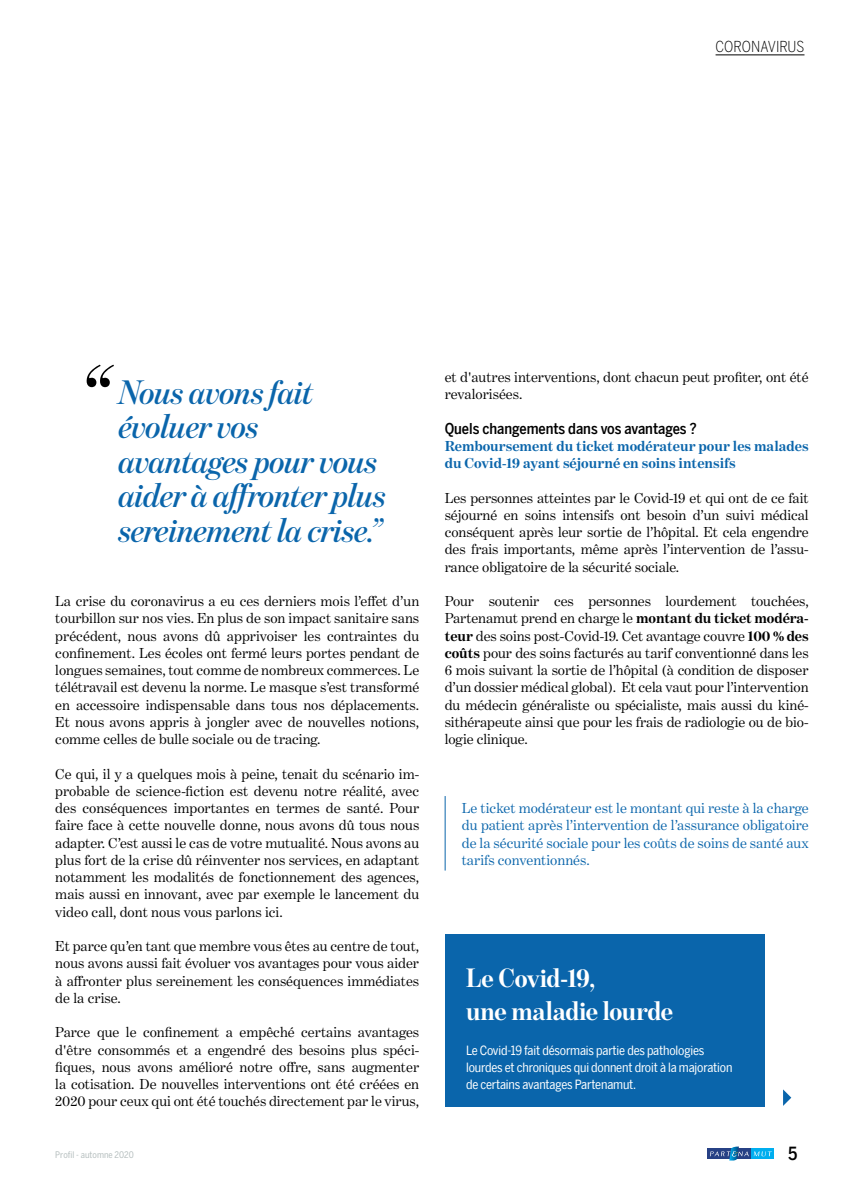
<style>
.page{position:relative;width:864px;height:1191px;background:#fff}
.page>*{position:absolute;margin:0;border:0;box-sizing:border-box;transform-origin:0 0}
.t1{font:italic 600 34.5px/34.5px "Benton Mod Disp";letter-spacing:-.02em;color:#0a65ab}
.t2{font:700 27px/33px "Benton Mod Disp";letter-spacing:-.015em;color:#fff}
.t3{font:500 condensed 18px "Benton Sans";color:#000}
.t4{font:500 15px "Benton Sans Cond";color:#000}
.t5{font:300 condensed 15px "Benton Sans";color:#000}
.t6{font:14.7px/17.2px "Benton Modern One";color:#000;text-align:justify}
.t7{font:14.7px/17.2px "Benton Modern One";color:#0a65ab;text-align:justify}
.t8{font:700 14.7px/17.2px "Benton Modern One";color:#0a65ab}
.t9{font:12.75px/17.2px "Benton Sans Cond";letter-spacing:-.01em;color:#fff}
.t10{font:condensed 9px "Benton Sans";color:#b5bebe}
.s1{font-weight:700}
</style>
<div class="page">
<div style="left:707px;top:1148px;width:43px;height:10px;background:#274185"></div>
<div style="left:751px;top:1148px;width:22px;height:10px;background:#00aeef"></div>
<svg style="left:709px;top:1146px;width:62px;height:14px"></svg>
<svg style="left:783px;top:1089px;width:8px;height:17px"></svg>
<hr style="left:715px;top:55px;width:89px;height:1px;background:#000">
<svg style="left:86px;top:364px;width:28px;height:23px"></svg>
<hr style="left:444px;top:796px;width:1px;height:74px;background:#0a65ab">
<div style="left:444px;top:934px;width:320px;height:172px;background:#0a65ab"></div>
<p class="t5" style="left:715px;top:38px;width:90px">CORONAVIRUS</p>
<h1 class="t1" style="left:119px;top:374px;width:269px">Nous avons fait évoluer vos avantages pour vous aider à affronter plus sereinement la crise.”</h1>
<p class="t6" style="left:55px;top:592px;width:365px">La crise du coronavirus a eu ces derniers mois l’effet d’un tourbillon sur nos vies. En plus de son impact sanitaire sans précédent, nous avons dû apprivoiser les contraintes du confinement. Les écoles ont fermé leurs portes pendant de longues semaines, tout comme de nombreux commerces. Le télétravail est devenu la norme. Le masque s’est transformé en accessoire indispensable dans tous nos déplacements.<br>Et nous avons appris à jongler avec de nouvelles notions, comme celles de bulle sociale ou de tracing.</p>
<p class="t6" style="left:55px;top:765px;width:365px">Ce qui, il y a quelques mois à peine, tenait du scénario im&shy;probable de science-fiction est devenu notre réalité, avec des conséquences importantes en termes de santé. Pour faire face à cette nouvelle donne, nous avons dû tous nous adapter. C’est aussi le cas de votre mutualité. Nous avons au plus fort de la crise dû réinventer nos services, en adaptant notamment les modalités de fonctionnement des agences, mais aussi en innovant, avec par exemple le lancement du video call, dont nous vous parlons ici.</p>
<p class="t6" style="left:55px;top:937px;width:365px">Et parce qu’en tant que membre vous êtes au centre de tout, nous avons aussi fait évoluer vos avantages pour vous aider à affronter plus sereinement les conséquences immédiates de la crise.</p>
<p class="t6" style="left:55px;top:1024px;width:365px">Parce que le confinement a empêché certains avantages d'être consommés et a engendré des besoins plus spéci&shy;fiques, nous avons amélioré notre offre, sans augmenter la cotisation. De nouvelles interventions ont été créées en 2020 pour ceux qui ont été touchés directement par le virus,</p>
<p class="t6" style="left:444px;top:368px;width:365px">et d'autres interventions, dont chacun peut profiter, ont été revalorisées.</p>
<p class="t4" style="left:444px;top:419px;width:253px">Quels changements dans vos avantages ?</p>
<p class="t8" style="left:444px;top:437px;width:365px">Remboursement du ticket modérateur pour les malades du Covid-19 ayant séjourné en soins intensifs</p>
<p class="t6" style="left:444px;top:489px;width:365px">Les personnes atteintes par le Covid-19 et qui ont de ce fait séjourné en soins intensifs ont besoin d’un suivi médical conséquent après leur sortie de l’hôpital. Et cela engendre des frais importants, même après l’intervention de l’assu&shy;rance obligatoire de la sécurité sociale.</p>
<p class="t6" style="left:444px;top:592px;width:365px">Pour soutenir ces personnes lourdement touchées, Partenamut prend en charge le <span class="s1">montant du ticket modéra&shy;teur</span> des soins post-Covid-19. Cet avantage couvre <span class="s1">100 % des coûts</span> pour des soins facturés au tarif conventionné dans les 6 mois suivant la sortie de l’hôpital (à condition de disposer d’un dossier médical global). Et cela vaut pour l’intervention du médecin généraliste ou spécialiste, mais aussi du kiné&shy;sithérapeute ainsi que pour les frais de radiologie ou de bio&shy;logie clinique.</p>
<p class="t7" style="left:461px;top:799px;width:348px">Le ticket modérateur est le montant qui reste à la charge du patient après l’intervention de l’assurance obligatoire de la sécurité sociale pour les coûts de soins de santé aux tarifs conventionnés.</p>
<h2 class="t2" style="left:466px;top:961px;width:209px">Le Covid-19,<br>une maladie lourde</h2>
<p class="t9" style="left:466px;top:1041px;width:268px">Le Covid-19 fait désormais partie des pathologies lourdes et chroniques qui donnent droit à la majoration de certains avantages Partenamut.</p>
<p class="t10" style="left:55px;top:1149px;width:80px">Profil - automne 2020</p>
<p class="t3" style="left:787px;top:1142px;width:11px">5</p>
</div>
